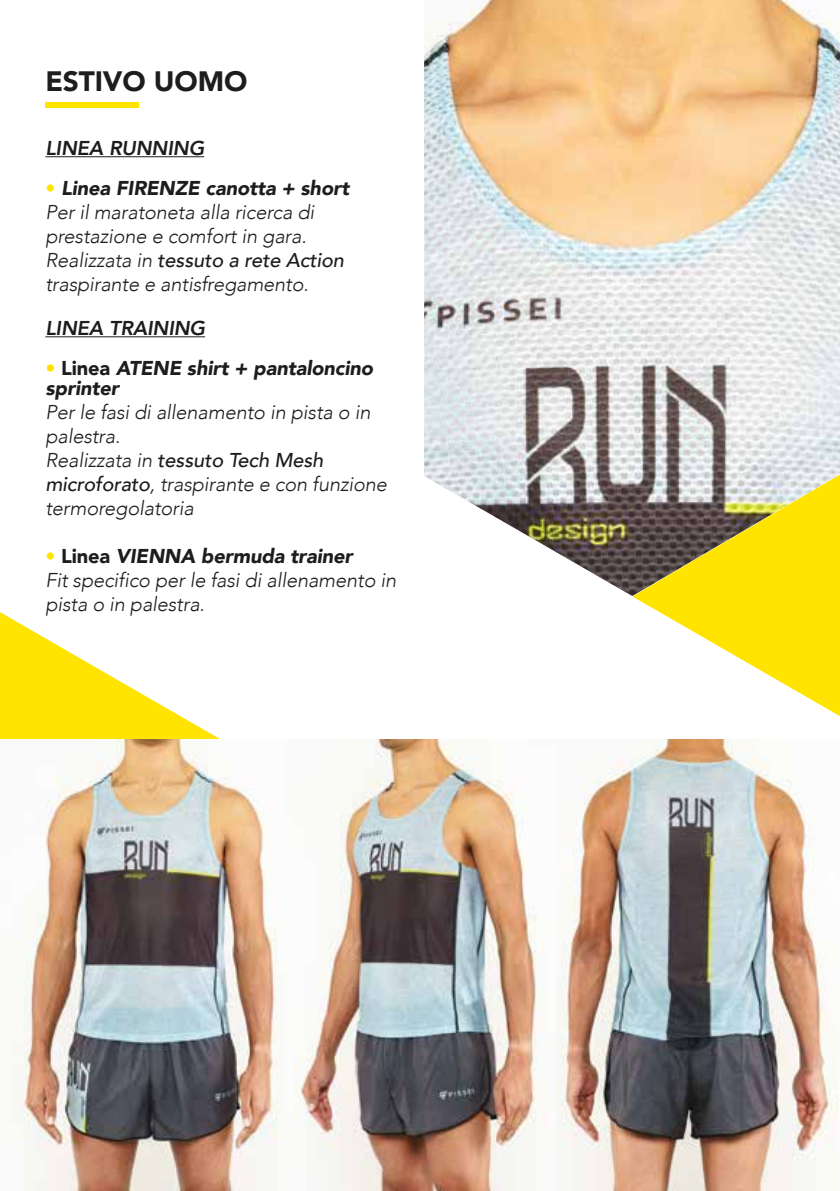
<style>
.page{position:relative;width:840px;height:1191px;background:#fff}
.page>*{position:absolute;margin:0;border:0;box-sizing:border-box;transform-origin:0 0}
.t1{font:900 28px "Avenir";letter-spacing:-.005em;color:#1d1d1b}
.t2{font:italic 300 20px/24px "Avenir";letter-spacing:-.005em;color:#1d1d1b}
.t3{font:italic 900 20px/20px "Avenir";letter-spacing:-.005em;color:#1d1d1b}
.t4{font:italic 800 20px "Avenir";letter-spacing:-.005em;color:#1d1d1b}
.s1{font-weight:900;font-style:normal;color:#ffe400}
.s2{font-weight:900}
.s3{font-weight:500}
.s4{font-style:normal;color:#ffe400}
.s5{font-style:normal}
.s6{font-weight:900;font-style:normal}
</style>
<div class="page">
<svg style="left:0;top:612px;width:220px;height:127px"></svg>
<img style="left:12px;top:739px;width:826px;height:451px">
<img style="left:424px;top:0;width:415px;height:596px">
<svg style="left:632px;top:474px;width:207px;height:242px"></svg>
<div style="left:45px;top:102px;width:94px;height:6px;background:#ffe400"></div>
<hr style="left:45px;top:156px;width:159px;height:1px;background:#1d1d1b">
<hr style="left:45px;top:336px;width:160px;height:1px;background:#1d1d1b">
<h1 class="t1" style="left:45px;top:57px;width:203px">ESTIVO UOMO</h1>
<p class="t4" style="left:45px;top:136px;width:160px">LINEA RUNNING</p>
<p class="t2" style="left:45px;top:176px;width:305px"><span class="s1">•</span> <span class="s2">Linea FIRENZE canotta + short<br></span>Per il maratoneta alla ricerca di prestazione e comfort in gara.<br>Realizzata in <span class="s3">tessuto a rete Action </span>traspirante e antisfregamento.</p>
<p class="t4" style="left:45px;top:316px;width:161px">LINEA TRAINING</p>
<p class="t3" style="left:45px;top:358px;width:329px"><span class="s4">•</span> <span class="s5">Linea</span> ATENE shirt + pantaloncino sprinter</p>
<p class="t2" style="left:45px;top:400px;width:343px">Per le fasi di allenamento in pista o in palestra.<br>Realizzata in <span class="s3">tessuto Tech Mesh microforato</span>, traspirante e con funzione termoregolatoria</p>
<p class="t2" style="left:45px;top:544px;width:352px"><span class="s1">•</span> <span class="s6">Linea</span> <span class="s2">VIENNA bermuda trainer<br></span>Fit specifico per le fasi di allenamento in pista o in palestra.</p>
</div>
